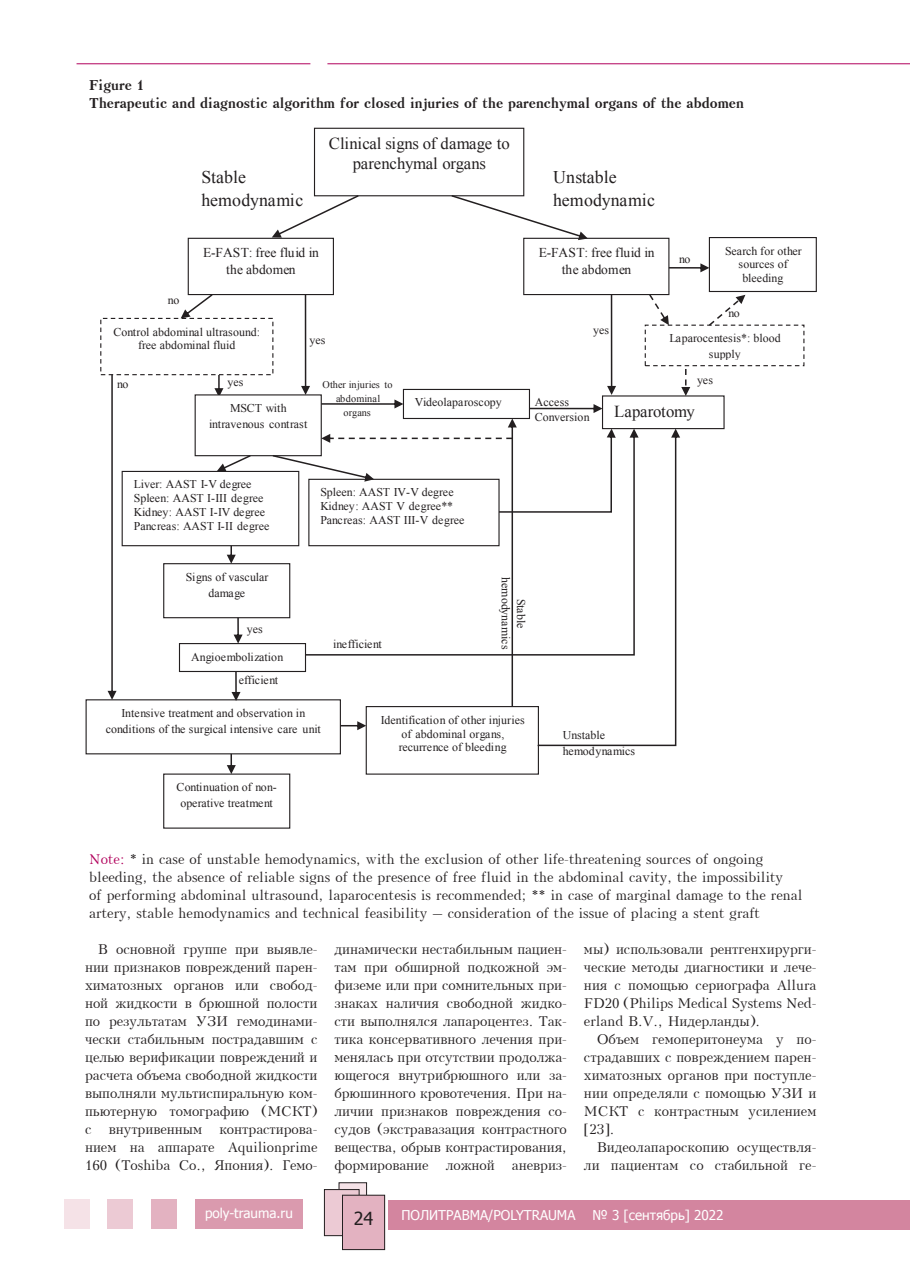
<style>
.page{position:relative;width:910px;height:1280px;background:#fff}
.page>*{position:absolute;margin:0;border:0;box-sizing:border-box;transform-origin:0 0}
.t1{font:18px "Tahoma";color:#231f20}
.t2{font:17.85px/23.9px "Times New Roman";letter-spacing:.01em;color:#231f20}
.t3{font:16.8px/19.5px "Times New Roman";letter-spacing:-.015em;color:#231f20;text-align:center}
.t4{font:13.5px/18px "Kudrashov Plain";color:#231f20;text-align:justify}
.t5{font:700 13.5px/18px "Kudrashov";color:#231f20}
.t6{font:13.5px/17.2px "Times New Roman";color:#231f20;text-align:center}
.t7{font:13.5px "Tahoma";color:#fff}
.t8{font:11.85px/13.8px "Times New Roman";color:#231f20;text-align:center}
.t9{font:10.2px/14.1px "Times New Roman";letter-spacing:.01em;color:#231f20;text-align:center}
.s1{color:#b1015c}
</style>
<div class="page">
<div style="left:196px;top:1198px;width:107px;height:30px;background:#da9aae"></div>
<div style="left:151px;top:1198px;width:25px;height:30px;background:#e3b2c1"></div>
<div style="left:107px;top:1198px;width:26px;height:30px;background:#eccad4"></div>
<div style="left:64px;top:1198px;width:25px;height:30px;background:#f5e2e7"></div>
<div style="left:389px;top:1199px;width:521px;height:30px;background:#d3859f"></div>
<div style="left:339px;top:1183px;width:28px;height:36px;background:#f5e2e7"></div>
<div style="left:339px;top:1182px;width:28px;height:37px;border:1px solid #231f20"></div>
<div style="left:324px;top:1189px;width:35px;height:47px;background:#eccad4"></div>
<div style="left:324px;top:1189px;width:35px;height:47px;border:1px solid #231f20"></div>
<div style="left:342px;top:1195px;width:43px;height:54px;background:#e3b2c1"></div>
<div style="left:342px;top:1195px;width:43px;height:55px;border:1px solid #231f20"></div>
<hr style="left:327px;top:63px;width:583px;height:1px;background:#b1015c">
<hr style="left:77px;top:63px;width:233px;height:1px;background:#b1015c">
<svg style="left:214px;top:375px;width:9px;height:19px"></svg>
<div style="left:314px;top:128px;width:210px;height:68px;border:1px solid #231f20"></div>
<div style="left:188px;top:238px;width:146px;height:57px;border:1px solid #231f20"></div>
<div style="left:523px;top:238px;width:146px;height:57px;border:1px solid #231f20"></div>
<svg style="left:272px;top:195px;width:87px;height:43px"></svg>
<svg style="left:452px;top:195px;width:136px;height:45px"></svg>
<div style="left:100px;top:318px;width:173px;height:57px;border:1px dashed #231f20"></div>
<svg style="left:181px;top:294px;width:32px;height:24px"></svg>
<div style="left:195px;top:394px;width:127px;height:62px;border:1px solid #231f20"></div>
<div style="left:602px;top:395px;width:123px;height:34px;border:1px solid #231f20"></div>
<div style="left:645px;top:325px;width:159px;height:41px;border:1px dashed #231f20"></div>
<svg style="left:669px;top:263px;width:40px;height:9px"></svg>
<div style="left:709px;top:237px;width:108px;height:55px;border:1px solid #231f20"></div>
<svg style="left:709px;top:295px;width:36px;height:31px"></svg>
<div style="left:122px;top:471px;width:177px;height:75px;border:1px solid #231f20"></div>
<svg style="left:217px;top:455px;width:34px;height:17px"></svg>
<div style="left:163px;top:563px;width:127px;height:55px;border:1px solid #231f20"></div>
<svg style="left:234px;top:618px;width:9px;height:25px"></svg>
<svg style="left:227px;top:546px;width:9px;height:18px"></svg>
<div style="left:179px;top:643px;width:127px;height:29px;border:1px solid #231f20"></div>
<svg style="left:232px;top:671px;width:9px;height:30px"></svg>
<svg style="left:108px;top:375px;width:9px;height:325px"></svg>
<div style="left:163px;top:773px;width:127px;height:56px;border:1px solid #231f20"></div>
<svg style="left:227px;top:754px;width:9px;height:20px"></svg>
<svg style="left:273px;top:294px;width:417px;height:452px"></svg>
<p class="t5" style="left:89px;top:76px;width:656px">Figure 1<br>Therapeutic and diagnostic algorithm for closed injuries of the parenchymal organs of the abdomen</p>
<h2 class="t2" style="left:201px;top:164px;width:103px">Stable hemodynamic</h2>
<p class="t3" style="left:329px;top:134px;width:182px">Clinical signs of damage to parenchymal organs</p>
<h2 class="t2" style="left:553px;top:164px;width:103px">Unstable hemodynamic</h2>
<p class="t8" style="left:168px;top:293px;width:13px">no</p>
<p class="t6" style="left:203px;top:243px;width:117px">E-FAST: free fluid in the abdomen</p>
<p class="t6" style="left:539px;top:243px;width:117px">E-FAST: free fluid in the abdomen</p>
<p class="t8" style="left:113px;top:325px;width:148px">Control abdominal ultrasound: free abdominal fluid</p>
<p class="t8" style="left:310px;top:333px;width:17px">yes</p>
<p class="t8" style="left:593px;top:323px;width:17px">yes</p>
<p class="t8" style="left:679px;top:252px;width:13px">no</p>
<p class="t8" style="left:725px;top:243px;width:78px">Search for other sources of bleeding</p>
<p class="t8" style="left:728px;top:306px;width:13px">no</p>
<p class="t8" style="left:669px;top:330px;width:113px;line-height:15.8px">Laparocentesis*: blood supply</p>
<p class="t8" style="left:117px;top:377px;width:13px">no</p>
<p class="t8" style="left:697px;top:373px;width:17px">yes</p>
<p class="t9" style="left:322px;top:377px;width:71px">Other injuries to abdominal organs</p>
<p class="t8" style="left:227px;top:375px;width:17px">yes</p>
<p class="t8" style="left:535px;top:394px;width:57px;line-height:15.6px;text-align:left">Access<br>Conversion</p>
<p class="t8" style="left:415px;top:395px;width:88px">Videolaparoscopy</p>
<p class="t8" style="left:209px;top:399px;width:100px;line-height:16.2px">MSCT with intravenous contrast</p>
<p class="t3" style="left:614px;top:401px;width:82px">Laparotomy</p>
<p class="t8" style="left:134px;top:477px;width:137px;text-align:left">Liver: AAST I-V degree<br>Spleen: AAST I-III degree<br>Kidney: AAST I-IV degree<br>Pancreas: AAST I-II degree</p>
<p class="t8" style="left:320px;top:485px;width:146px;text-align:left">Spleen: AAST IV-V degree<br>Kidney: AAST V degree**<br>Pancreas: AAST III-V degree</p>
<p class="t8" style="left:186px;top:569px;width:84px;line-height:15.6px">Signs of vascular damage</p>
<p class="t8" style="left:247px;top:622px;width:17px">yes</p>
<p class="t8" style="left:191px;top:650px;width:94px">Angioembolization</p>
<p class="t8" style="left:333px;top:637px;width:50px">inefficient</p>
<p class="t8" style="left:239px;top:672px;width:41px">efficient</p>
<p class="t8" style="left:529px;top:577px;width:74px;line-height:15.1px;rotate:90deg">Stable hemodynamics</p>
<p class="t8" style="left:106px;top:705px;width:217px;line-height:15.6px">Intensive treatment and observation in conditions of the surgical intensive care unit</p>
<p class="t8" style="left:177px;top:779px;width:102px;line-height:16.2px">Continuation of non&shy;operative treatment</p>
<p class="t8" style="left:381px;top:712px;width:145px">Identification of other injuries of abdominal organs, recurrence of bleeding</p>
<p class="t8" style="left:563px;top:726px;width:74px;line-height:16.2px;text-align:left">Unstable hemodynamics</p>
<p class="t4" style="left:89px;top:850px;width:715px;text-align:left"><span class="s1">Note:</span> * in case of unstable hemodynamics, with the exclusion of other life-threatening sources of ongoing bleeding, the absence of reliable signs of the presence of free fluid in the abdominal cavity, the impossibility<br>of performing abdominal ultrasound, laparocentesis is recommended; ** in case of marginal damage to the renal artery, stable hemodynamics and technical feasibility – consideration of the issue of placing a stent graft</p>
<p class="t4" style="left:85px;top:940px;width:234px;text-indent:13px">В основной группе при выявле&shy;нии признаков повреждений парен&shy;химатозных органов или свобод&shy;ной жидкости в брюшной полости по результатам УЗИ гемодинами&shy;чески стабильным пострадавшим с целью верификации повреждений и расчета объема свободной жидкости выполняли мультиспиральную ком&shy;пьютерную томографию (МСКТ) с</p>
<p class="t4" style="left:109px;top:1120px;width:95px">внутривенным</p>
<p class="t4" style="left:85px;top:1120px;width:234px;text-indent:134px">контрастирова&shy;нием на аппарате Aquilionprime 160 (Toshiba Co., Япония). Гемо-</p>
<p class="t7" style="left:205px;top:1204px;width:89px">poly-trauma.ru</p>
<p class="t4" style="left:334px;top:940px;width:234px">динамически нестабильным пациен&shy;там при обширной подкожной эм&shy;физеме или при сомнительных при&shy;знаках наличия свободной жидко&shy;сти выполнялся лапароцентез. Так&shy;тика консервативного лечения при&shy;менялась при отсутствии продолжа&shy;ющегося внутрибрюшного или за&shy;брюшинного кровотечения. При на&shy;личии признаков повреждения со&shy;судов (экстравазация контрастного вещества, обрыв контрастирования, формирование</p>
<p class="t4" style="left:446px;top:1156px;width:51px">ложной</p>
<p class="t4" style="left:512px;top:1156px;width:57px">аневриз-</p>
<p class="t4" style="left:584px;top:940px;width:234px">мы) использовали рентгенхирурги&shy;ческие методы диагностики и лече&shy;ния с помощью сериографа Allura FD20 (Philips Medical Systems Ned&shy;erland B.V., Нидерланды).</p>
<p class="t4" style="left:584px;top:1030px;width:234px;text-indent:13px">Объем гемоперитонеума у по&shy;страдавших с повреждением парен&shy;химатозных органов при поступле&shy;нии определяли с помощью УЗИ и МСКТ с контрастным усилением [23].</p>
<p class="t4" style="left:584px;top:1138px;width:234px;text-align:right">Видеолапароскопию осуществля&shy;ли пациентам со стабильной ге-</p>
<h1 class="t1" style="left:354px;top:1206px;width:21px">24</h1>
<p class="t7" style="left:401px;top:1206px;width:176px">ПОЛИТРАВМА/POLYTRAUMA</p>
<p class="t7" style="left:592px;top:1206px;width:133px">№ 3 [сентябрь] 2022</p>
</div>
